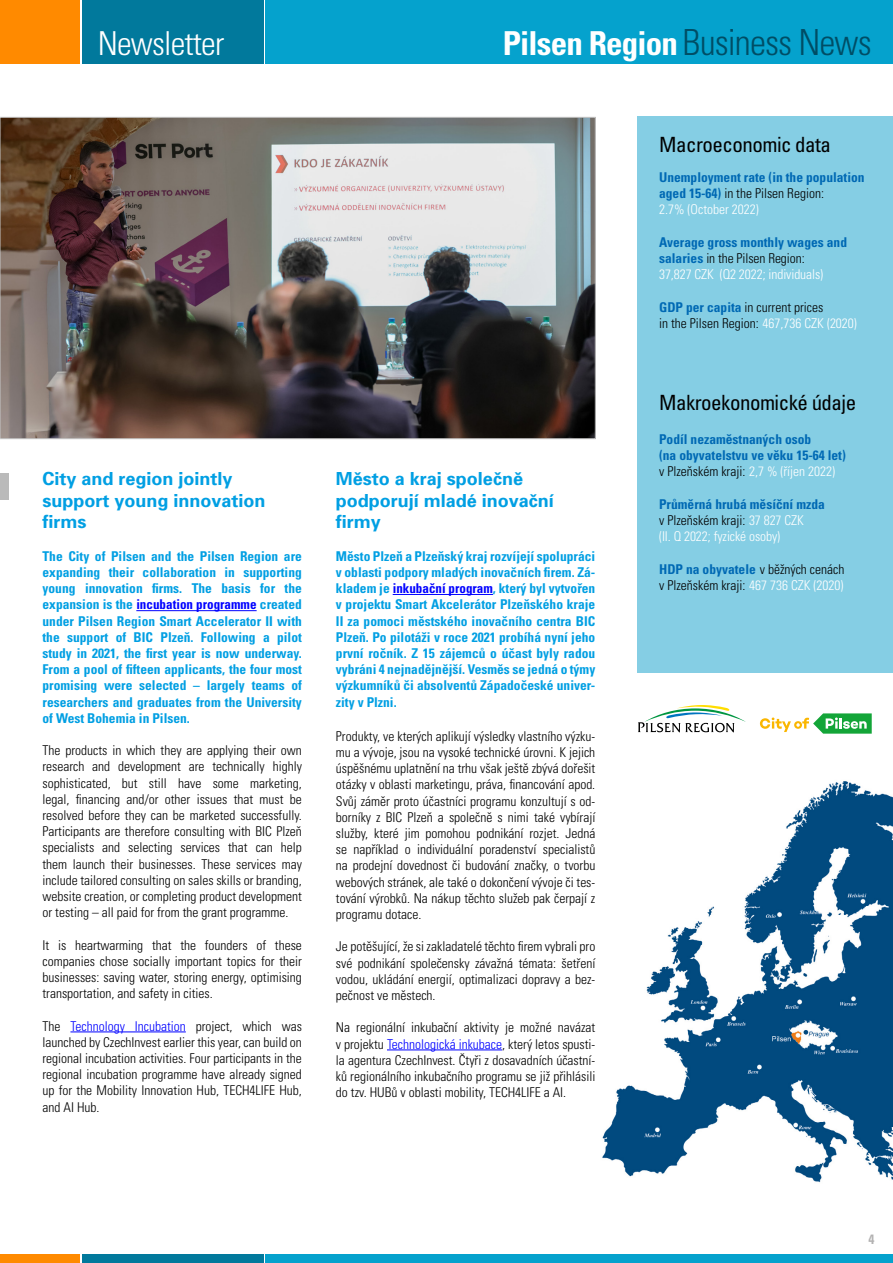
<style>
.page{position:relative;width:893px;height:1263px;background:#fff}
.page>*{position:absolute;margin:0;border:0;box-sizing:border-box;transform-origin:0 0}
.t1{font:700 condensed 33px "Univers CE";letter-spacing:-.025em;color:#fff}
.t2{font:300 condensed 33px "Univers CE";letter-spacing:-.025em;color:#fff}
.t3{font:condensed 21px "Univers CE";letter-spacing:-.025em;color:#000}
.t4{font:700 18px/21.6px "Univers CE";color:#009fe3}
.t5{font:300 condensed 13.5px/16.2px "Univers CE";color:#000;text-align:justify}
.t6{font:700 condensed 13.5px/16.2px "Univers CE";color:#009fe3;text-align:justify}
.t7{font:700 condensed 13.5px/16.2px "Univers CE";color:#0069b4}
.t8{font:300 condensed 13.5px "Univers CE";letter-spacing:-.005em;color:#fff}
.t9{font:700 condensed 13.5px "Univers CE";color:#b3b2b2}
.s1{font-weight:300;font-size:36px;color:#004d65}
.s2{color:#00f}
.s3{font-weight:300;color:#000}
.s4{font-weight:700;color:#0069b4}
.s5{color:#fff}
</style>
<div class="page">
<div style="left:638px;top:117px;width:255px;height:556px;background:#85cee4"></div>
<svg style="left:638px;top:705px;width:108px;height:27px"></svg>
<img style="left:602px;top:781px;width:291px;height:402px">
<div style="left:0;top:0;width:80px;height:64px;background:#ff8a00"></div>
<div style="left:83px;top:0;width:181px;height:64px;background:#01799c"></div>
<div style="left:265px;top:0;width:628px;height:64px;background:#05a2cd"></div>
<div style="left:0;top:1254px;width:80px;height:9px;background:#ff8a00"></div>
<div style="left:83px;top:1254px;width:181px;height:9px;background:#01799c"></div>
<div style="left:265px;top:1254px;width:628px;height:9px;background:#05a2cd"></div>
<div style="left:0;top:473px;width:9px;height:27px;background:#bababa"></div>
<hr style="left:136px;top:610px;width:121px;height:1px;background:#00f">
<hr style="left:70px;top:1031px;width:116px;height:1px;background:#00f">
<hr style="left:393px;top:594px;width:100px;height:1px;background:#00f">
<hr style="left:387px;top:1049px;width:115px;height:1px;background:#00f">
<img style="left:2px;top:119px;width:592px;height:318px">
<svg style="left:760px;top:713px;width:112px;height:21px"></svg>
<p class="t2" style="left:98px;top:25px;width:128px">Newsletter</p>
<p class="t1" style="left:503px;top:25px;width:370px">Pilsen Region <span class="s1">Business News</span></p>
<p class="t4" style="left:43px;top:468px;width:225px">City and region jointly support young innovation firms</p>
<p class="t6" style="left:43px;top:548px;width:261px">The City of Pilsen and the Pilsen Region are expanding their collaboration in supporting young innovation firms. The basis for the expansion is the <span class="s2">incubation programme</span> created under Pilsen Region Smart Accelerator II with the support of BIC Plzeň. Following a pilot study in 2021, the first year is now underway.<br>From a pool of fifteen applicants, the four most promising were selected – largely teams of researchers and graduates from the University of West Bohemia in Pilsen.</p>
<p class="t5" style="left:43px;top:742px;width:261px">The products in which they are applying their own research and development are technically highly sophisticated, but still have some marketing, legal, financing and/or other issues that must be resolved before they can be marketed successfully.<br>Participants are therefore consulting with BIC Plzeň specialists and selecting services that can help them launch their businesses. These services may include tailored consulting on sales skills or branding, website creation, or completing product development or testing – all paid for from the grant programme.</p>
<p class="t5" style="left:43px;top:937px;width:261px">It is heartwarming that the founders of these companies chose socially important topics for their businesses: saving water, storing energy, optimising transportation, and safety in cities.</p>
<p class="t5" style="left:43px;top:1018px;width:261px">The <span class="s2">Technology Incubation</span> project, which was launched by CzechInvest earlier this year, can build on regional incubation activities. Four participants in the regional incubation programme have already signed up for the Mobility Innovation Hub, TECH4LIFE Hub, and AI Hub.</p>
<p class="t4" style="left:336px;top:468px;width:220px">Město a kraj společně podporují mladé inovační firmy</p>
<p class="t6" style="left:336px;top:548px;width:261px">Město Plzeň a Plzeňský kraj rozvíjejí spolupráci v oblasti podpory mladých inovačních firem. Zá&shy;kladem je <span class="s2">inkubační program</span>, který byl vytvořen v projektu Smart Akcelerátor Plzeňského kraje II za pomoci městského inovačního centra BIC Plzeň. Po pilotáži v roce 2021 probíhá nyní jeho první ročník. Z 15 zájemců o účast byly radou vybráni 4 nejnadějnější. Vesměs se jedná o týmy výzkumníků či absolventů Západočeské univer&shy;zity v Plzni.</p>
<p class="t5" style="left:336px;top:728px;width:261px">Produkty, ve kterých aplikují výsledky vlastního výzku&shy;mu a vývoje, jsou na vysoké technické úrovni. K jejich úspěšnému uplatnění na trhu však ještě zbývá dořešit otázky v oblasti marketingu, práva, financování apod.<br>Svůj záměr proto účastníci programu konzultují s od&shy;borníky z BIC Plzeň a společně s nimi také vybírají služby, které jim pomohou podnikání rozjet. Jedná se například o individuální poradenství specialistů na prodejní dovednost či budování značky, o tvorbu webových stránek, ale také o dokončení vývoje či tes&shy;tování výrobků. Na nákup těchto služeb pak čerpají z programu dotace.</p>
<p class="t5" style="left:336px;top:939px;width:261px">Je potěšující, že si zakladatelé těchto firem vybrali pro své podnikání společensky závažná témata: šetření vodou, ukládání energií, optimalizaci dopravy a bez&shy;pečnost ve městech.</p>
<p class="t5" style="left:336px;top:1020px;width:261px">Na regionální inkubační aktivity je možné navázat v projektu <span class="s2">Technologická inkubace</span>, který letos spusti&shy;la agentura CzechInvest. Čtyři z dosavadních účastní&shy;ků regionálního inkubačního programu se již přihlásili do tzv. HUBů v oblasti mobility, TECH4LIFE a AI.</p>
<p class="t3" style="left:659px;top:133px;width:173px">Macroeconomic data</p>
<p class="t7" style="left:659px;top:169px;width:207px">Unemployment rate (in the population aged 15-64) <span class="s3">in the Pilsen Region:</span></p>
<p class="t8" style="left:659px;top:202px;width:101px">2.7% (October 2022)</p>
<p class="t7" style="left:659px;top:234px;width:189px">Average gross monthly wages and salaries <span class="s3">in the Pilsen Region:</span></p>
<p class="t8" style="left:659px;top:267px;width:166px">37,827 CZK (Q2 2022; individuals)</p>
<p class="t5" style="left:659px;top:299px;width:199px"><span class="s4">GDP per capita</span> in current prices<br>in the Pilsen Region: <span class="s5">467,736 CZK (2020)</span></p>
<p class="t3" style="left:659px;top:391px;width:199px">Makroekonomické údaje</p>
<p class="t7" style="left:659px;top:431px;width:188px">Podíl nezaměstnaných osob<br>(na obyvatelstvu ve věku 15-64 let)</p>
<p class="t5" style="left:659px;top:464px;width:178px">v Plzeňském kraji: <span class="s5">2,7 % (říjen 2022)</span></p>
<p class="t7" style="left:659px;top:496px;width:167px">Průměrná hrubá měsíční mzda</p>
<p class="t5" style="left:659px;top:512px;width:146px">v Plzeňském kraji: <span class="s5">37 827 CZK</span></p>
<p class="t8" style="left:659px;top:529px;width:123px">(II. Q 2022; fyzické osoby)</p>
<p class="t5" style="left:659px;top:561px;width:187px"><span class="s4">HDP na obyvatele</span> v běžných cenách v Plzeňském kraji: <span class="s5">467 736 CZK (2020)</span></p>
<p class="t9" style="left:868px;top:1231px;width:7px">4</p>
</div>
